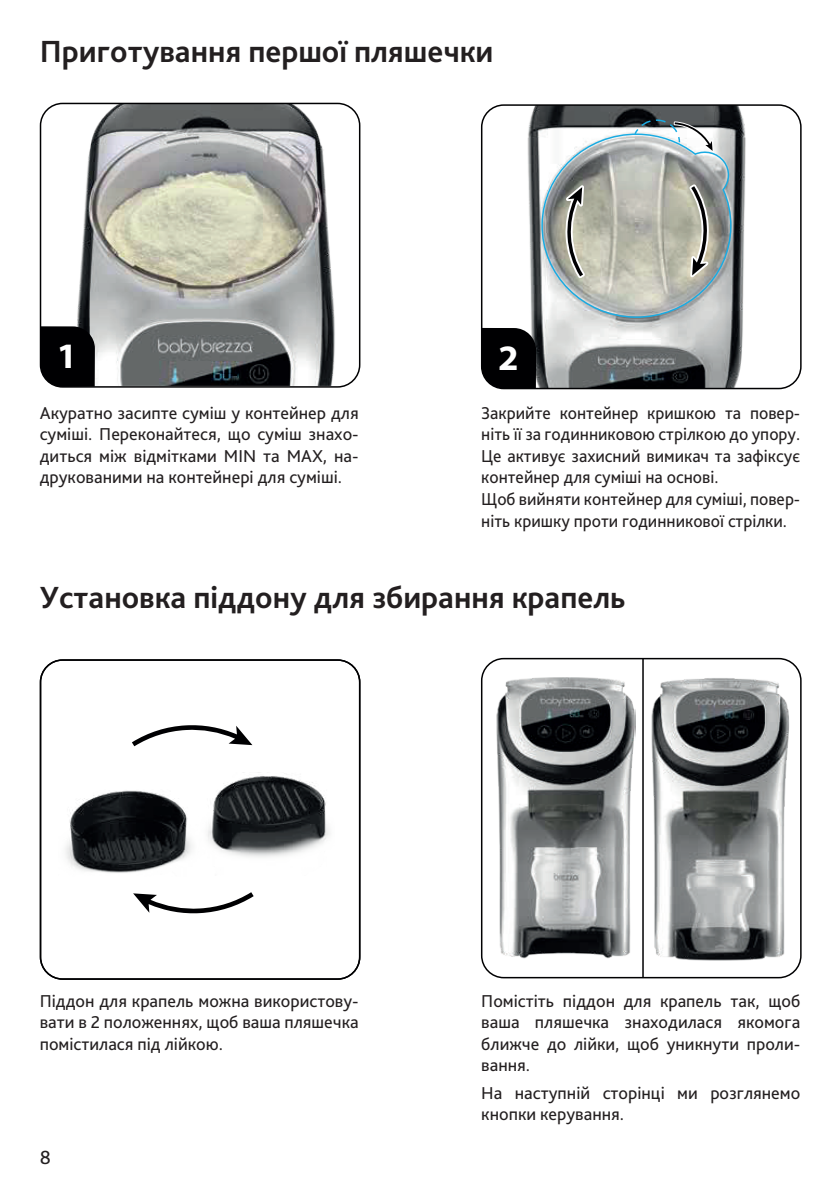
<style>
.page{position:relative;width:840px;height:1191px;background:#fff}
.page>*{position:absolute;margin:0;border:0;box-sizing:border-box;transform-origin:0 0}
.t1{font:700 35.8px "Myriad Pro";color:#fff}
.t2{font:700 32px "Bliss Pro";color:#231f20}
.t3{font:20px "Bliss Pro";color:#231f20}
.t4{font:18px/21.6px "Bliss Pro";color:#231f20;text-align:justify}
</style>
<div class="page">
<img style="left:496px;top:677px;width:139px;height:282px">
<div style="left:480px;top:658px;width:321px;height:320px;border:2px solid #000002;border-radius:22px"></div>
<div style="left:40px;top:659px;width:320px;height:320px;border:2px solid #000002;border-radius:22px"></div>
<svg style="left:133px;top:892px;width:121px;height:22px"></svg>
<svg style="left:132px;top:725px;width:121px;height:22px"></svg>
<hr style="left:642px;top:658px;width:1px;height:319px;background:#000002">
<img style="left:65px;top:776px;width:265px;height:97px">
<img style="left:651px;top:678px;width:139px;height:283px">
<img style="left:41px;top:104px;width:317px;height:281px">
<img style="left:496px;top:107px;width:250px;height:279px">
<div style="left:40px;top:103px;width:320px;height:285px;border:2px solid #000002;border-radius:22px"></div>
<svg style="left:40px;top:326px;width:55px;height:61px;background:#0d0d0f"></svg>
<div style="left:480px;top:104px;width:321px;height:285px;border:2px solid #000002;border-radius:22px"></div>
<div style="left:481px;top:328px;width:54px;height:60px;background:#000002"></div>
<svg style="left:541px;top:117px;width:189px;height:202px;background:#aeb2ad"></svg>
<h2 class="t2" style="left:40px;top:32px;width:455px">Приготування першої пляшечки</h2>
<h1 class="t1" style="left:57px;top:333px;width:22px">1</h1>
<h1 class="t1" style="left:497px;top:334px;width:22px">2</h1>
<p class="t4" style="left:40px;top:401px;width:320px">Акуратно засипте суміш у контейнер для суміші. Переконайтеся, що суміш знахо&shy;диться між відмітками MIN та MAX, на&shy;друкованими на контейнері для суміші.</p>
<p class="t4" style="left:481px;top:401px;width:320px;text-align:left">Закрийте контейнер кришкою та повер&shy;ніть її за годинниковою стрілкою до упору.<br>Це активує захисний вимикач та зафіксує контейнер для суміші на основі.<br>Щоб вийняти контейнер для суміші, повер&shy;ніть кришку проти годинникової стрілки.</p>
<h2 class="t2" style="left:40px;top:577px;width:587px">Установка піддону для збирання крапель</h2>
<p class="t4" style="left:40px;top:989px;width:320px">Піддон для крапель можна використову&shy;вати в 2 положеннях, щоб ваша пляшечка помістилася під лійкою.</p>
<p class="t3" style="left:40px;top:1145px;width:13px">8</p>
<p class="t4" style="left:481px;top:989px;width:320px">Помістіть піддон для крапель так, щоб ваша пляшечка знаходилася якомога ближче до лійки, щоб уникнути проли&shy;вання.</p>
<p class="t4" style="left:481px;top:1081px;width:320px">На наступній сторінці ми розглянемо кнопки керування.</p>
</div>
